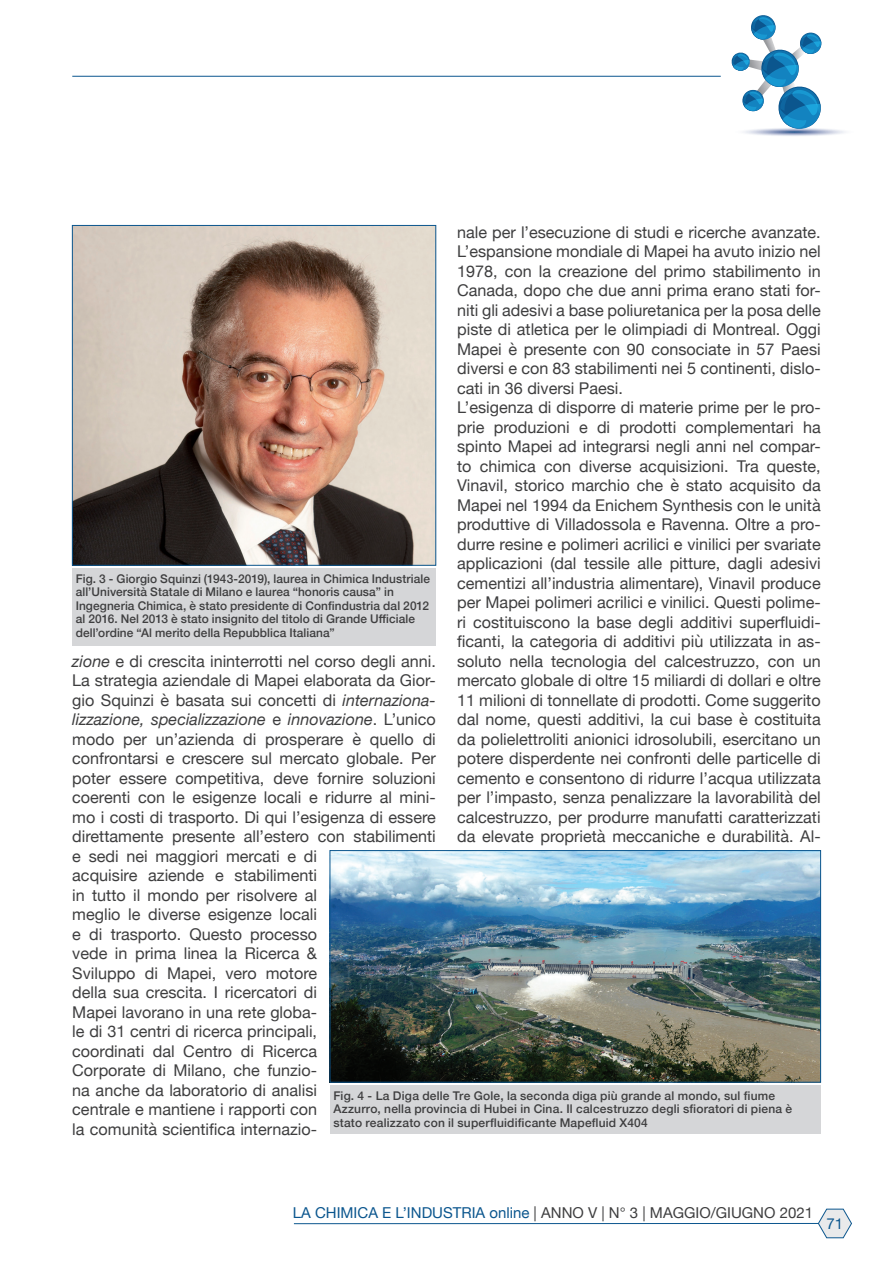
<style>
.page{position:relative;width:893px;height:1263px;background:#fff}
.page>*{position:absolute;margin:0;border:0;box-sizing:border-box;transform-origin:0 0}
.t1{font:16.2px/19.5px "Helvetica Neue";color:#3e3e3f;text-align:justify}
.t2{font:15px "Helvetica Neue";color:#3e3e3f}
.t3{font:15px "Helvetica Neue";color:#0b568e}
.Dida{font:500 12px/13.5px "Helvetica Neue";letter-spacing:.01em;color:#3e3e3f}
.s1{font-style:italic}
.s2{color:#0b568e}
</style>
<div class="page">
<hr style="left:72px;top:76px;width:649px;height:1px;background:#0b568e">
<svg style="left:731px;top:15px;width:114px;height:121px"></svg>
<svg style="left:818px;top:1209px;width:34px;height:29px"></svg>
<hr style="left:294px;top:1223px;width:524px;height:1px;background:#0b568e">
<img style="left:74px;top:227px;width:360px;height:336px">
<div style="left:72px;top:225px;width:364px;height:340px;border:1px solid #0b568e"></div>
<div style="left:72px;top:568px;width:364px;height:78px;background:#d5d6d8"></div>
<img style="left:332px;top:852px;width:487px;height:228px">
<div style="left:330px;top:850px;width:491px;height:232px;border:1px solid #0b568e"></div>
<div style="left:330px;top:1085px;width:491px;height:49px;background:#d5d6d8"></div>
<p class="t1" style="left:457px;top:223px;width:365px">nale per l’esecuzione di studi e ricerche avanzate.</p>
<p class="t1" style="left:457px;top:243px;width:365px">L’espansione mondiale di Mapei ha avuto inizio nel 1978, con la creazione del primo stabilimento in Canada, dopo che due anni prima erano stati for&shy;niti gli adesivi a base poliuretanica per la posa delle piste di atletica per le olimpiadi di Montreal. Oggi Mapei è presente con 90 consociate in 57 Paesi diversi e con 83 stabilimenti nei 5 continenti, dislo&shy;cati in 36 diversi Paesi.</p>
<p class="t1" style="left:457px;top:399px;width:365px">L’esigenza di disporre di materie prime per le pro&shy;prie produzioni e di prodotti complementari ha spinto Mapei ad integrarsi negli anni nel compar&shy;to chimica con diverse acquisizioni. Tra queste, Vinavil, storico marchio che è stato acquisito da Mapei nel 1994 da Enichem Synthesis con le unità produttive di Villadossola e Ravenna. Oltre a pro&shy;durre resine e polimeri acrilici e vinilici per svariate applicazioni (dal tessile alle pitture, dagli adesivi cementizi all’industria alimentare), Vinavil produce per Mapei polimeri acrilici e vinilici. Questi polime&shy;ri costituiscono la base degli additivi superfluidi&shy;ficanti, la categoria di additivi più utilizzata in as&shy;soluto nella tecnologia del calcestruzzo, con un mercato globale di oltre 15 miliardi di dollari e oltre 11 milioni di tonnellate di prodotti. Come suggerito dal nome, questi additivi, la cui base è costituita da polielettroliti anionici idrosolubili, esercitano un potere disperdente nei confronti delle particelle di cemento e consentono di ridurre l’acqua utilizzata per l’impasto, senza penalizzare la lavorabilità del calcestruzzo, per produrre manufatti caratterizzati da elevate proprietà meccaniche e durabilità. Al-</p>
<p class="Dida" style="left:76px;top:571px;width:356px">Fig. 3 - Giorgio Squinzi (1943-2019), laurea in Chimica Industriale all’Università Statale di Milano e laurea “honoris causa” in Ingegneria Chimica, è stato presidente di Confindustria dal 2012 al 2016. Nel 2013 è stato insignito del titolo di Grande Ufficiale dell’ordine “Al merito della Repubblica Italiana”</p>
<p class="t1" style="left:72px;top:652px;width:365px"><span class="s1">zione</span> e di crescita ininterrotti nel corso degli anni.</p>
<p class="t1" style="left:72px;top:672px;width:365px;text-align:left">La strategia aziendale di Mapei elaborata da Gior&shy;gio Squinzi è basata sui concetti di <span class="s1">internaziona&shy;lizzazione, specializzazione</span> e <span class="s1">innovazione</span>. L’unico modo per un’azienda di prosperare è quello di confrontarsi e crescere sul mercato globale. Per poter essere competitiva, deve fornire soluzioni coerenti con le esigenze locali e ridurre al mini&shy;mo i costi di trasporto. Di qui l’esigenza di essere direttamente presente all’estero con stabilimenti e sedi nei maggiori mercati e di<br>acquisire aziende e stabilimenti<br>in tutto il mondo per risolvere al<br>meglio le diverse esigenze locali<br>e di trasporto. Questo processo<br>vede in prima linea la Ricerca &amp;<br>Sviluppo di Mapei, vero motore<br>della sua crescita. I ricercatori di<br>Mapei lavorano in una rete globa-<br>le di 31 centri di ricerca principali,<br>coordinati dal Centro di Ricerca<br>Corporate di Milano, che funzio-<br>na anche da laboratorio di analisi<br>centrale e mantiene i rapporti con<br>la comunità scientifica internazio-</p>
<p class="Dida" style="left:333px;top:1088px;width:460px">Fig. 4 - La Diga delle Tre Gole, la seconda diga più grande al mondo, sul fiume<br>Azzurro, nella provincia di Hubei in Cina. Il calcestruzzo degli sfioratori di piena è stato realizzato con il superfluidificante Mapefluid X404</p>
<p class="t2" style="left:293px;top:1202px;width:522px"><span class="s2">LA CHIMICA E L’INDUSTRIA online</span> | ANNO V | N° 3 | MAGGIO/GIUGNO 2021</p>
<p class="t3" style="left:826px;top:1212px;width:18px">71</p>
</div>
